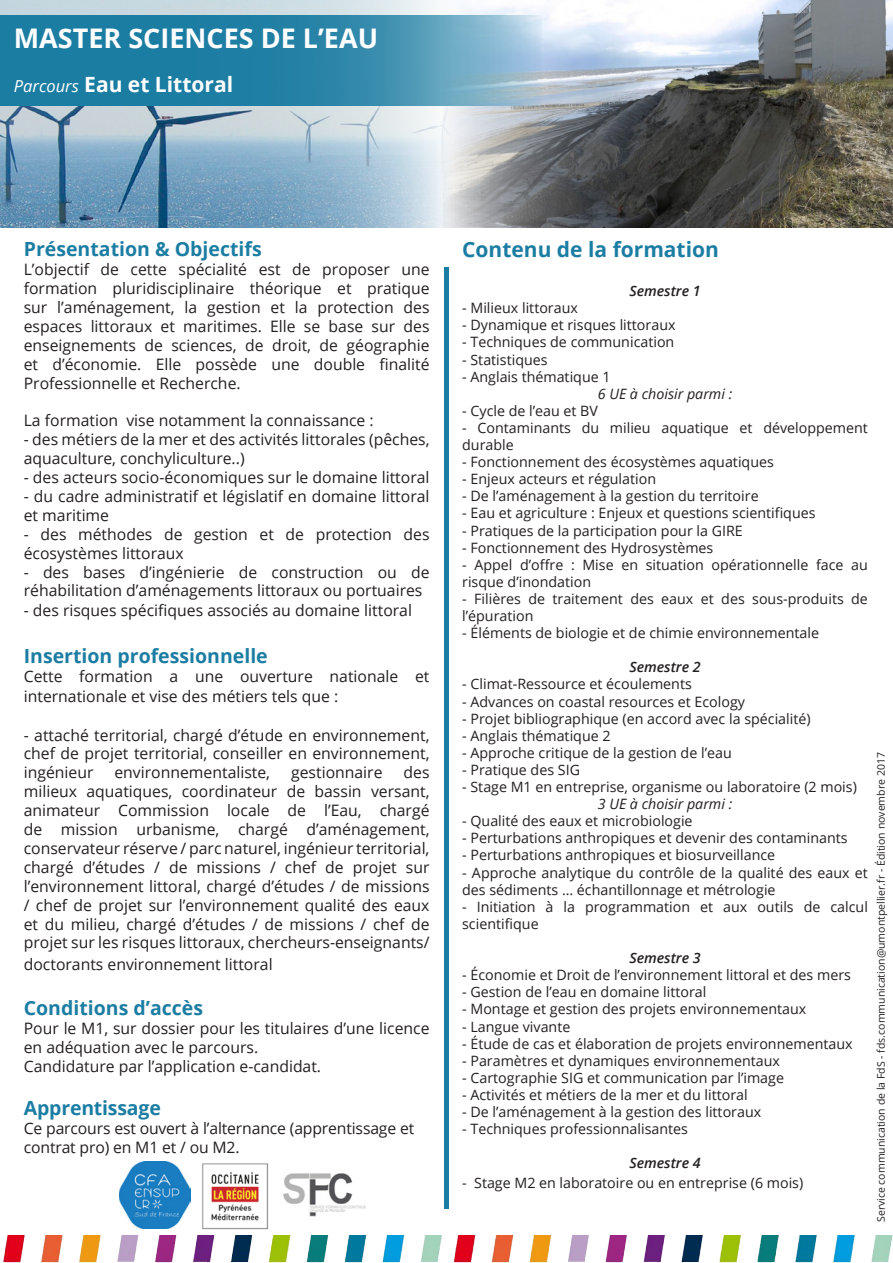
<style>
.page{position:relative;width:893px;height:1263px;background:#fff}
.page>*{position:absolute;margin:0;border:0;box-sizing:border-box;transform-origin:0 0}
.t1{font:700 27px "Open Sans";color:#fff}
.t2{font:700 21px "Open Sans";color:#fff}
.t3{font:700 21px "Open Sans";color:#1c7da3}
.t4{font:700 19.5px "Open Sans";color:#1c7da3}
.t5{font:15.75px/18.9px "Open Sans";color:#231f20}
.t6{font:14.25px/17.1px "Open Sans";color:#231f20}
.t7{font:italic 600 14.25px "Open Sans";color:#231f20}
.t8{font:italic 14.25px "Open Sans";color:#231f20}
.Style_de_paragraphe{font:10.5px "Open Sans";color:#231f20}
.s1{font-weight:400;font-style:italic;font-size:16.5px}
</style>
<div class="page">
<img style="left:453px;top:0;width:439px;height:227px">
<img style="left:0;top:0;width:453px;height:227px">
<svg style="left:0;top:16px;width:541px;height:90px;background:#3a8dae"></svg>
<div style="left:444px;top:268px;width:5px;height:941px;background:#1c7da3"></div>
<img style="left:3px;top:1235px;width:439px;height:28px">
<img style="left:453px;top:1235px;width:440px;height:28px">
<img style="left:119px;top:1161px;width:71px;height:67px">
<img style="left:202px;top:1163px;width:67px;height:67px">
<img style="left:283px;top:1173px;width:83px;height:44px">
<p class="t1" style="left:14px;top:20px;width:366px">MASTER SCIENCES DE L’EAU</p>
<p class="t2" style="left:14px;top:69px;width:221px"><span class="s1">Parcours</span> Eau et Littoral</p>
<p class="t4" style="left:24px;top:235px;width:239px">Présentation &amp; Objectifs</p>
<p class="t5" style="left:24px;top:260px;width:407px;text-align:justify">L’objectif de cette spécialité est de proposer une formation pluridisciplinaire théorique et pratique sur l’aménagement, la gestion et la protection des espaces littoraux et maritimes. Elle se base sur des enseignements de sciences, de droit, de géographie et d’économie. Elle possède une double finalité Professionnelle et Recherche.</p>
<p class="t5" style="left:24px;top:411px;width:351px">La formation vise notamment la connaissance :</p>
<p class="t5" style="left:24px;top:430px;width:407px">- des métiers de la mer et des activités littorales (pêches, aquaculture, conchyliculture..)</p>
<p class="t5" style="left:24px;top:467px;width:407px">- des acteurs socio-économiques sur le domaine littoral</p>
<p class="t5" style="left:24px;top:486px;width:407px">- du cadre administratif et législatif en domaine littoral et maritime</p>
<p class="t5" style="left:24px;top:524px;width:407px">- des méthodes de gestion et de protection des écosystèmes littoraux</p>
<p class="t5" style="left:24px;top:562px;width:407px">- des bases d’ingénierie de construction ou de réhabilitation d’aménagements littoraux ou portuaires</p>
<p class="t5" style="left:24px;top:601px;width:390px">- des risques spécifiques associés au domaine littoral</p>
<p class="t4" style="left:24px;top:642px;width:246px">Insertion professionnelle</p>
<p class="t5" style="left:24px;top:666px;width:407px;line-height:19.8px">Cette formation a une ouverture nationale et internationale et vise des métiers tels que :</p>
<p class="t5" style="left:24px;top:725px;width:407px;text-align:justify">- attaché territorial, chargé d’étude en environnement, chef de projet territorial, conseiller en environnement, ingénieur</p>
<p class="t5" style="left:24px;top:763px;width:407px;text-align:justify;text-indent:380px">des milieux aquatiques, coordinateur de bassin versant, animateur Commission locale de l’Eau, chargé de mission urbanisme, chargé d’aménagement, conservateur réserve / parc naturel, ingénieur territorial, chargé d’études / de missions / chef de projet sur l’environnement littoral, chargé d’études / de missions / chef de projet sur l’environnement qualité des eaux et du milieu, chargé d’études / de missions / chef de projet sur les risques littoraux, chercheurs-enseignants/</p>
<p class="t5" style="left:24px;top:954px;width:250px">doctorants environnement littoral</p>
<p class="t4" style="left:24px;top:994px;width:181px">Conditions d’accès</p>
<p class="t5" style="left:24px;top:1018px;width:407px">Pour le M1, sur dossier pour les titulaires d’une licence en adéquation avec le parcours.</p>
<p class="t5" style="left:24px;top:1056px;width:299px">Candidature par l’application e-candidat.</p>
<p class="t4" style="left:24px;top:1094px;width:139px">Apprentissage</p>
<p class="t5" style="left:24px;top:1118px;width:392px">Ce parcours est ouvert à l’alternance (apprentissage et contrat pro) en M1 et / ou M2.</p>
<p class="t5" style="left:114px;top:763px;width:157px">environnementaliste,</p>
<p class="t5" style="left:291px;top:763px;width:93px">gestionnaire</p>
<p class="t3" style="left:462px;top:235px;width:258px">Contenu de la formation</p>
<p class="t7" style="left:629px;top:281px;width:73px">Semestre 1</p>
<p class="t6" style="left:462px;top:299px;width:117px">- Milieux littoraux</p>
<p class="t6" style="left:462px;top:316px;width:215px">- Dynamique et risques littoraux</p>
<p class="t6" style="left:462px;top:333px;width:214px">- Techniques de communication</p>
<p class="t6" style="left:462px;top:350px;width:87px">- Statistiques</p>
<p class="t6" style="left:462px;top:367px;width:150px">- Anglais thématique 1</p>
<p class="t8" style="left:598px;top:384px;width:136px">6 UE à choisir parmi :</p>
<p class="t6" style="left:462px;top:402px;width:137px">- Cycle de l’eau et BV</p>
<p class="t6" style="left:462px;top:419px;width:407px">- Contaminants du milieu aquatique et développement durable</p>
<p class="t6" style="left:462px;top:453px;width:313px">- Fonctionnement des écosystèmes aquatiques</p>
<p class="t6" style="left:462px;top:470px;width:195px">- Enjeux acteurs et régulation</p>
<p class="t6" style="left:462px;top:487px;width:298px">- De l’aménagement à la gestion du territoire</p>
<p class="t6" style="left:462px;top:504px;width:355px">- Eau et agriculture : Enjeux et questions scientifiques</p>
<p class="t6" style="left:462px;top:521px;width:282px">- Pratiques de la participation pour la GIRE</p>
<p class="t6" style="left:462px;top:538px;width:253px">- Fonctionnement des Hydrosystèmes</p>
<p class="t6" style="left:462px;top:556px;width:407px">- Appel d’offre : Mise en situation opérationnelle face au risque d’inondation</p>
<p class="t6" style="left:462px;top:590px;width:407px">- Filières de traitement des eaux et des sous-produits de l’épuration</p>
<p class="t6" style="left:462px;top:624px;width:358px">- Éléments de biologie et de chimie environnementale</p>
<p class="t7" style="left:629px;top:657px;width:73px">Semestre 2</p>
<p class="t6" style="left:462px;top:675px;width:231px">- Climat-Ressource et écoulements</p>
<p class="t6" style="left:462px;top:692px;width:284px">- Advances on coastal resources et Ecology</p>
<p class="t6" style="left:462px;top:709px;width:350px">- Projet bibliographique (en accord avec la spécialité)</p>
<p class="t6" style="left:462px;top:727px;width:150px">- Anglais thématique 2</p>
<p class="t6" style="left:462px;top:744px;width:271px">- Approche critique de la gestion de l’eau</p>
<p class="t6" style="left:462px;top:761px;width:119px">- Pratique des SIG</p>
<p class="t6" style="left:462px;top:778px;width:396px">- Stage M1 en entreprise, organisme ou laboratoire (2 mois)</p>
<p class="t8" style="left:598px;top:794px;width:136px">3 UE à choisir parmi :</p>
<p class="t6" style="left:462px;top:812px;width:232px">- Qualité des eaux et microbiologie</p>
<p class="t6" style="left:462px;top:829px;width:387px">- Perturbations anthropiques et devenir des contaminants</p>
<p class="t6" style="left:462px;top:846px;width:315px">- Perturbations anthropiques et biosurveillance</p>
<p class="t6" style="left:462px;top:863px;width:407px">- Approche analytique du contrôle de la qualité des eaux et des sédiments … échantillonnage et métrologie</p>
<p class="t6" style="left:462px;top:898px;width:407px">- Initiation à la programmation et aux outils de calcul scientifique</p>
<p class="t7" style="left:629px;top:948px;width:73px">Semestre 3</p>
<p class="t6" style="left:462px;top:966px;width:390px">- Économie et Droit de l’environnement littoral et des mers</p>
<p class="t6" style="left:462px;top:983px;width:246px">- Gestion de l’eau en domaine littoral</p>
<p class="t6" style="left:462px;top:1000px;width:346px">- Montage et gestion des projets environnementaux</p>
<p class="t6" style="left:462px;top:1017px;width:110px">- Langue vivante</p>
<p class="t6" style="left:462px;top:1034px;width:392px">- Étude de cas et élaboration de projets environnementaux</p>
<p class="t6" style="left:462px;top:1051px;width:319px">- Paramètres et dynamiques environnementaux</p>
<p class="t6" style="left:462px;top:1069px;width:323px">- Cartographie SIG et communication par l’image</p>
<p class="t6" style="left:462px;top:1086px;width:287px">- Activités et métiers de la mer et du littoral</p>
<p class="t6" style="left:462px;top:1103px;width:301px">- De l’aménagement à la gestion des littoraux</p>
<p class="t6" style="left:462px;top:1120px;width:227px">- Techniques professionnalisantes</p>
<p class="t7" style="left:629px;top:1153px;width:73px">Semestre 4</p>
<p class="t6" style="left:462px;top:1174px;width:343px">- Stage M2 en laboratoire ou en entreprise (6 mois)</p>
<p class="Style_de_paragraphe" style="left:874px;top:1222px;width:471px;rotate:-90deg">Service communication de la FdS - fds.communication@umontpellier.fr - Édition novembre 2017</p>
</div>
